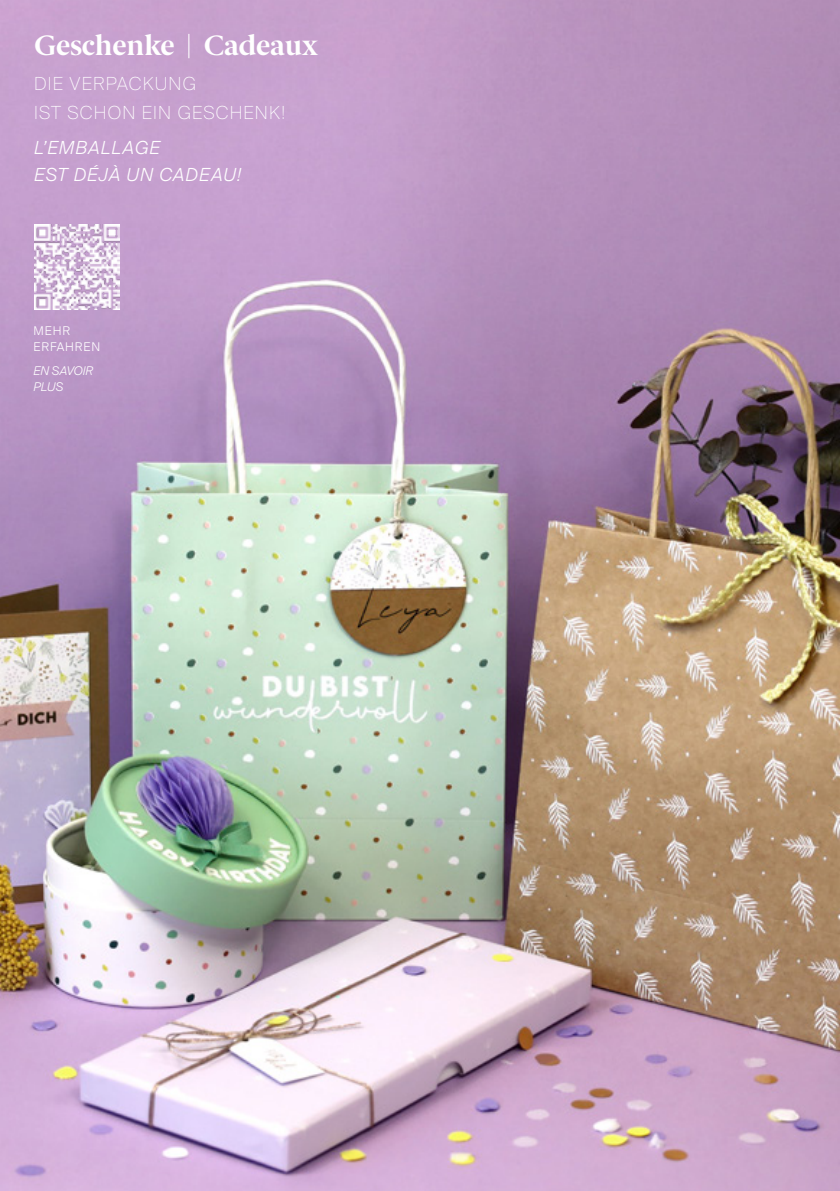
<style>
.page{position:relative;width:840px;height:1191px;background:#fff}
.page>*{position:absolute;margin:0;border:0;box-sizing:border-box;transform-origin:0 0}
.Body{font:700 28px "Berlingske Serif";color:#fff}
.Body-2{font:100 18px "Suisse Intl";letter-spacing:.065em;color:#fff}
.Body-3{font:italic 300 18px "Suisse Intl";letter-spacing:.06em;color:#fff}
.Body-4{font:300 12px "Suisse Intl";letter-spacing:.075em;color:#fff}
.Body-5{font:italic 300 12px "Suisse Intl";color:#fff}
</style>
<div class="page">
<img style="left:0;top:0;width:839px;height:1191px">
<img style="left:34px;top:224px;width:85px;height:85px">
<p class="Body" style="left:34px;top:23px;width:285px">Geschenke | Cadeaux</p>
<p class="Body-2" style="left:34px;top:73px;width:163px">DIE VERPACKUNG</p>
<p class="Body-2" style="left:34px;top:102px;width:253px">IST SCHON EIN GESCHENK!</p>
<p class="Body-3" style="left:34px;top:137px;width:127px">L’EMBALLAGE</p>
<p class="Body-3" style="left:34px;top:164px;width:208px">EST DÉJÀ UN CADEAU!</p>
<p class="Body-4" style="left:33px;top:324px;width:38px">MEHR</p>
<p class="Body-4" style="left:33px;top:340px;width:68px">ERFAHREN</p>
<p class="Body-5" style="left:33px;top:364px;width:61px">EN SAVOIR</p>
<p class="Body-5" style="left:33px;top:380px;width:31px">PLUS</p>
</div>
